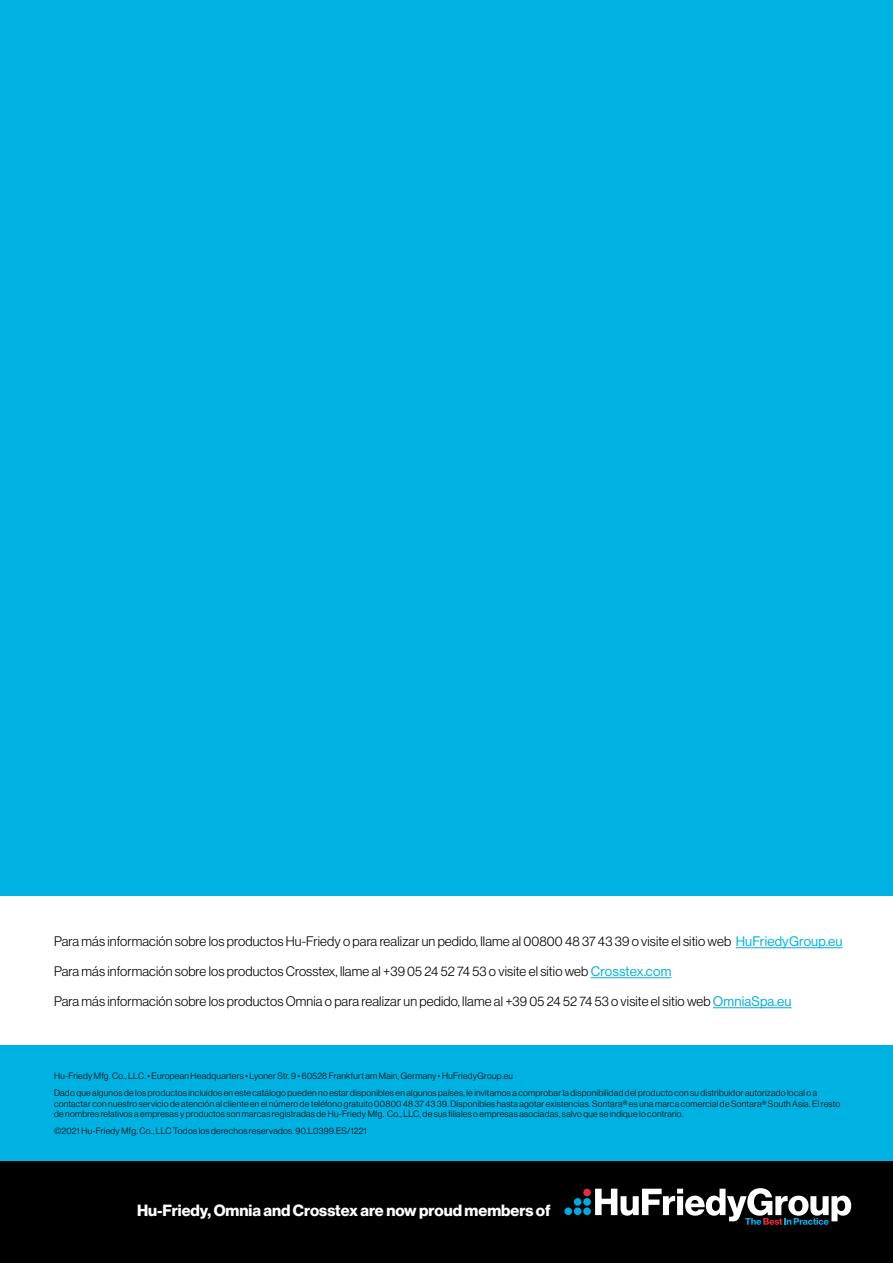
<style>
.page{position:relative;width:893px;height:1263px;background:#fff}
.page>*{position:absolute;margin:0;border:0;box-sizing:border-box;transform-origin:0 0}
.t1{font:15.9px "N Haas Grotesk DS Pro 75 Bd";color:#fff}
.t2{font:13.5px "N Haas Grotesk DS Pro 45 Lt";letter-spacing:.01em;color:#000}
.t3{font:9px/17.2px "N Haas Grotesk DS Pro 45 Lt";letter-spacing:.03em;color:#000}
.s1{font-family:"N Haas Grotesk DS Pro 55 Rg";color:#00b2e2}
.s2{font-family:"N Haas Grotesk DS Pro 55 Rg";color:#00abe0}
</style>
<div class="page">
<div style="left:0;top:0;width:893px;height:1161px;background:#00b2e2"></div>
<div style="left:0;top:896px;width:893px;height:149px;background:#fff"></div>
<hr style="left:736px;top:947px;width:106px;height:1px;background:#00b2e2">
<hr style="left:591px;top:977px;width:80px;height:1px;background:#00b2e2">
<hr style="left:713px;top:1007px;width:78px;height:1px;background:#00abe0">
<div style="left:0;top:1161px;width:893px;height:102px;background:#000"></div>
<div style="left:583px;top:1207px;width:8px;height:8px;background:#00abe0;border-radius:50%"></div>
<div style="left:583px;top:1198px;width:8px;height:8px;background:#00abe0;border-radius:50%"></div>
<div style="left:574px;top:1207px;width:7px;height:8px;background:#00abe0;border-radius:50%"></div>
<div style="left:564px;top:1207px;width:8px;height:8px;background:#00abe0;border-radius:50%"></div>
<div style="left:574px;top:1198px;width:7px;height:8px;background:#00abe0;border-radius:50%"></div>
<div style="left:583px;top:1189px;width:8px;height:7px;background:#e72d39;border-radius:50%"></div>
<svg style="left:595px;top:1188px;width:256px;height:37px"></svg>
<h2 class="t2" style="left:54px;top:933px;width:790px">Para más información sobre los productos Hu-Friedy o para realizar un pedido, llame al 00800 48 37 43 39 o visite el sitio web <span class="s1">HuFriedyGroup.eu</span></h2>
<h2 class="t2" style="left:54px;top:963px;width:619px">Para más información sobre los productos Crosstex, llame al +39 05 24 52 74 53 o visite el sitio web <span class="s1">Crosstex.com</span></h2>
<h2 class="t2" style="left:54px;top:993px;width:739px">Para más información sobre los productos Omnia o para realizar un pedido, llame al +39 05 24 52 74 53 o visite el sitio web <span class="s2">OmniaSpa.eu</span></h2>
<p class="t3" style="left:54px;top:1067px;width:765px">Hu-Friedy Mfg. Co., LLC. • European Headquarters • Lyoner Str. 9 • 60528 Frankfurt am Main, Germany • HuFriedyGroup.eu<br>Dado que algunos de los productos incluidos en este catálogo pueden no estar disponibles en algunos países, le invitamos a comprobar la disponibilidad del producto con su distribuidor autorizado local o a</p>
<p class="t3" style="left:54px;top:1098px;width:788px;line-height:10.5px">contactar con nuestro servicio de atención al cliente en el número de teléfono gratuito 00800 48 37 43 39. Disponibles hasta agotar existencias. Sontara® es una marca comercial de Sontara® South Asia. El resto de nombres relativos a empresas y productos son marcas registradas de Hu-Friedy Mfg. Co., LLC, de sus filiales o empresas asociadas, salvo que se indique lo contrario.</p>
<p class="t3" style="left:54px;top:1123px;width:314px">©2021 Hu‑Friedy Mfg. Co., LLC Todos los derechos reservados. 90.L0399.ES/1221</p>
<h1 class="t1" style="left:137px;top:1200px;width:415px">Hu-Friedy, Omnia and Crosstex are now proud members of</h1>
</div>
